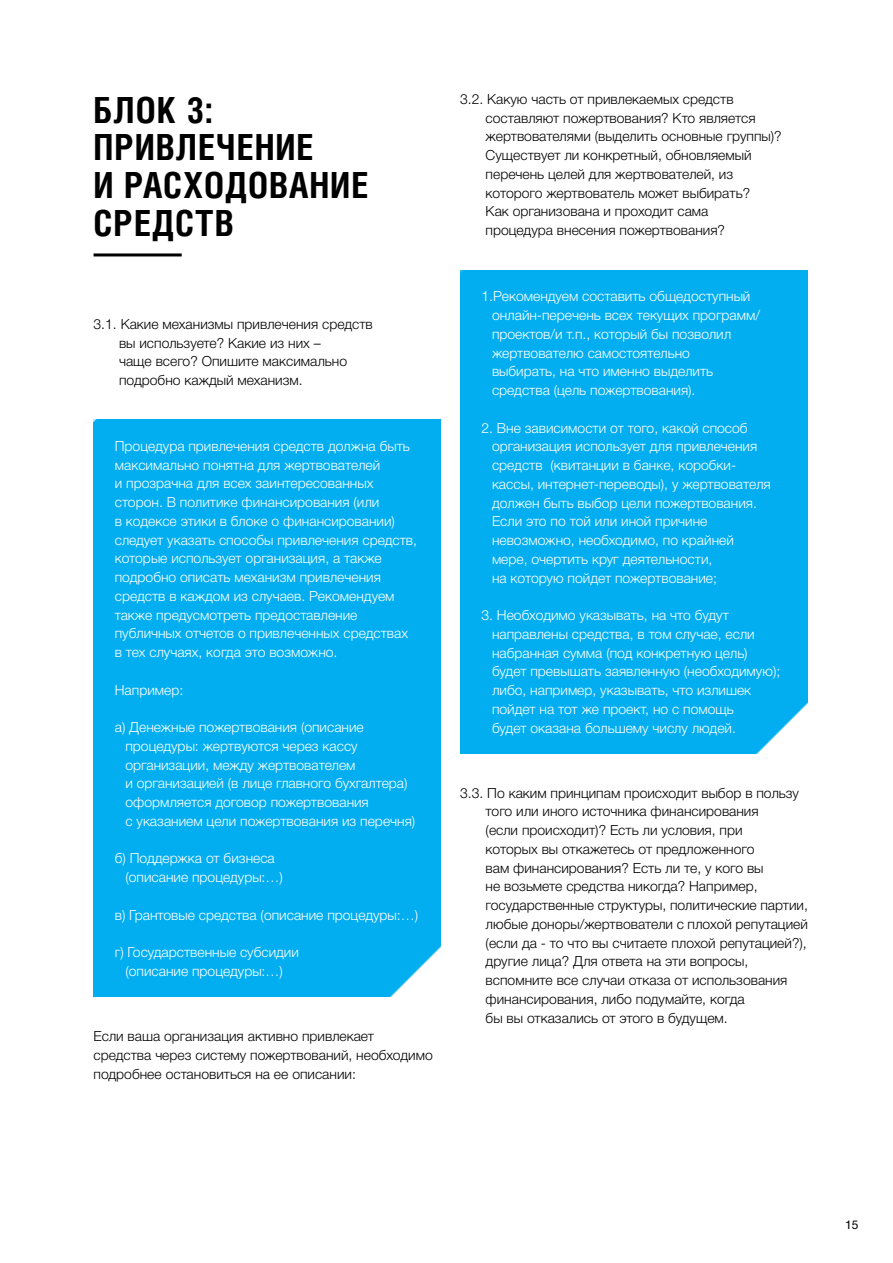
<style>
.page{position:relative;width:893px;height:1263px;background:#fff}
.page>*{position:absolute;margin:0;border:0;box-sizing:border-box;transform-origin:0 0}
.t1{font:700 36px/37.5px "Helios Cond C";letter-spacing:.025em;color:#000}
.t2{font:300 13.95px/18.8px "Helvetica Neue Cyr";color:#fff}
.t3{font:300 13.95px/18.8px "Helvetica Neue Cyr";color:#000}
.t4{font:12px "Helvetica Neue Cyr";color:#000}
</style>
<div class="page">
<hr style="left:94px;top:253px;width:88px;height:3px;background:#000">
<div style="left:94px;top:420px;width:347px;height:577px;background:#00aeef"></div>
<div style="left:460px;top:270px;width:348px;height:484px;background:#00aeef"></div>
<h1 class="t1" style="left:94px;top:90px;width:276px">БЛОК 3:<br>ПРИВЛЕЧЕНИЕ<br>И РАСХОДОВАНИЕ<br>СРЕДСТВ</h1>
<p class="t3" style="left:119px;top:315px;width:255px;text-indent:-26px">3.1. Какие механизмы привлечения средств вы используете? Какие из них –<br>чаще всего? Опишите максимально подробно каждый механизм.</p>
<p class="t2" style="left:115px;top:437px;width:304px">Процедура привлечения средств должна быть максимально понятна для жертвователей<br>и прозрачна для всех заинтересованных сторон. В политике финансирования (или<br>в кодексе этики в блоке о финансировании) следует указать способы привлечения средств, которые использует организация, а также подробно описать механизм привлечения средств в каждом из случаев. Рекомендуем также предусмотреть предоставление публичных отчетов о привлеченных средствах в тех случаях, когда это возможно.</p>
<p class="t2" style="left:115px;top:680px;width:70px">Например:</p>
<p class="t2" style="left:125px;top:718px;width:291px;text-indent:-11px">а) Денежные пожертвования (описание процедуры: жертвуются через кассу организации, между жертвователем<br>и организацией (в лице главного бухгалтера) оформляется договор пожертвования<br>с указанием цели пожертвования из перечня)</p>
<p class="t2" style="left:125px;top:849px;width:159px;text-indent:-11px">б) Поддержка от бизнеса (описание процедуры:…)</p>
<p class="t2" style="left:115px;top:905px;width:305px">в) Грантовые средства (описание процедуры:…)</p>
<p class="t2" style="left:115px;top:943px;width:186px;text-align:center">г) Государственные субсидии (описание процедуры:…)</p>
<p class="t3" style="left:94px;top:1027px;width:341px">Если ваша организация активно привлекает средства через систему пожертвований, необходимо подробнее остановиться на ее описании:</p>
<p class="t3" style="left:486px;top:90px;width:298px;text-indent:-26px">3.2. Какую часть от привлекаемых средств составляют пожертвования? Кто является жертвователями (выделить основные группы)?<br>Существует ли конкретный, обновляемый перечень целей для жертвователей, из которого жертвователь может выбирать?<br>Как организована и проходит сама<br>процедура внесения пожертвования?</p>
<p class="t2" style="left:492px;top:287px;width:270px;text-indent:-11px">1.Рекомендуем составить общедоступный онлайн-перечень всех текущих программ/ проектов/и т.п., который бы позволил жертвователю самостоятельно<br>выбирать, на что именно выделить средства (цель пожертвования).</p>
<p class="t2" style="left:492px;top:418px;width:280px;text-indent:-11px">2. Вне зависимости от того, какой способ организация использует для привлечения средств (квитанции в банке, коробки&shy;кассы, интернет-переводы), у жертвователя должен быть выбор цели пожертвования.<br>Если это по той или иной причине невозможно, необходимо, по крайней мере, очертить круг деятельности,<br>на которую пойдет пожертвование;</p>
<p class="t2" style="left:492px;top:606px;width:290px;text-indent:-11px">3. Необходимо указывать, на что будут направлены средства, в том случае, если набранная сумма (под конкретную цель) будет превышать заявленную (необходимую); либо, например, указывать, что излишек пойдет на тот же проект, но с помощь<br>будет оказана большему числу людей.</p>
<p class="t3" style="left:486px;top:783px;width:324px;text-indent:-26px">3.3. По каким принципам происходит выбор в пользу того или иного источника финансирования<br>(если происходит)? Есть ли условия, при<br>которых вы откажетесь от предложенного<br>вам финансирования? Есть ли те, у кого вы<br>не возьмете средства никогда? Например, государственные структуры, политические партии, любые доноры/жертвователи с плохой репутацией (если да - то что вы считаете плохой репутацией?), другие лица? Для ответа на эти вопросы, вспомните все случаи отказа от использования финансирования, либо подумайте, когда<br>бы вы отказались от этого в будущем.</p>
<p class="t4" style="left:845px;top:1218px;width:15px">15</p>
</div>
